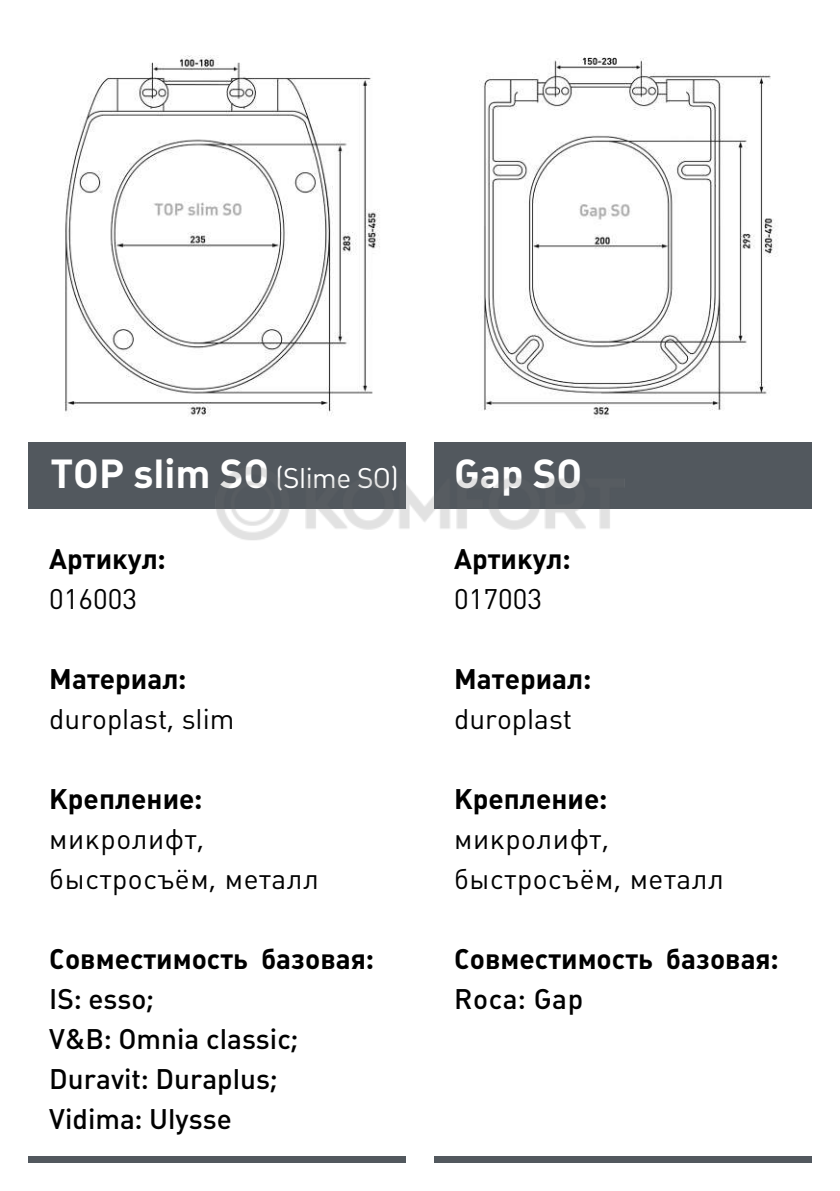
<style>
.page{position:relative;width:840px;height:1191px;background:#fff}
.page>*{position:absolute;margin:0;border:0;box-sizing:border-box;transform-origin:0 0}
.t1{font:700 40px "Plumb C";color:#fff}
.t2{font:700 28px "Plumb C";color:#000}
.t3{font:28px/40px "Plumb C";letter-spacing:.02em;color:#000}
.t4{font:28px/40px "Plumb Medium C";color:#000}
.t5{font:28px "Plumb C";color:#000}
.s1{font-weight:400;font-size:28px}
</style>
<div class="page">
<div style="left:28px;top:1156px;width:377px;height:6px;background:#52585e"></div>
<div style="left:28px;top:442px;width:377px;height:67px;background:#52585e"></div>
<img style="left:64px;top:55px;width:316px;height:362px">
<div style="left:434px;top:442px;width:377px;height:67px;background:#52585e"></div>
<div style="left:434px;top:1156px;width:377px;height:6px;background:#52585e"></div>
<img style="left:479px;top:57px;width:297px;height:361px">
<img style="left:216px;top:457px;width:394px;height:83px">
<h1 class="t1" style="left:50px;top:451px;width:350px">TOP slim SO <span class="s1">(Slime SO)</span></h1>
<p class="t2" style="left:49px;top:542px;width:118px">Артикул:</p>
<p class="t3" style="left:49px;top:579px;width:89px">016003</p>
<p class="t2" style="left:49px;top:662px;width:138px">Материал:</p>
<p class="t5" style="left:49px;top:702px;width:186px">duroplast, slim</p>
<p class="t2" style="left:49px;top:782px;width:154px">Крепление:</p>
<p class="t3" style="left:49px;top:819px;width:271px">микролифт, быстросъём, металл</p>
<p class="t2" style="left:49px;top:942px;width:326px">Совместимость базовая:</p>
<p class="t4" style="left:49px;top:978px;width:251px">IS: esso;<br>V&amp;B: Omnia classic;<br>Duravit: Duraplus;<br>Vidima: Ulysse</p>
<h1 class="t1" style="left:454px;top:451px;width:129px">Gap SO</h1>
<p class="t2" style="left:454px;top:542px;width:118px">Артикул:</p>
<p class="t3" style="left:454px;top:579px;width:89px">017003</p>
<p class="t2" style="left:454px;top:662px;width:138px">Материал:</p>
<p class="t5" style="left:454px;top:702px;width:119px">duroplast</p>
<p class="t2" style="left:454px;top:782px;width:154px">Крепление:</p>
<p class="t3" style="left:454px;top:819px;width:271px">микролифт, быстросъём, металл</p>
<p class="t2" style="left:454px;top:942px;width:326px">Совместимость базовая:</p>
<p class="t4" style="left:454px;top:978px;width:130px">Roca: Gap</p>
</div>
